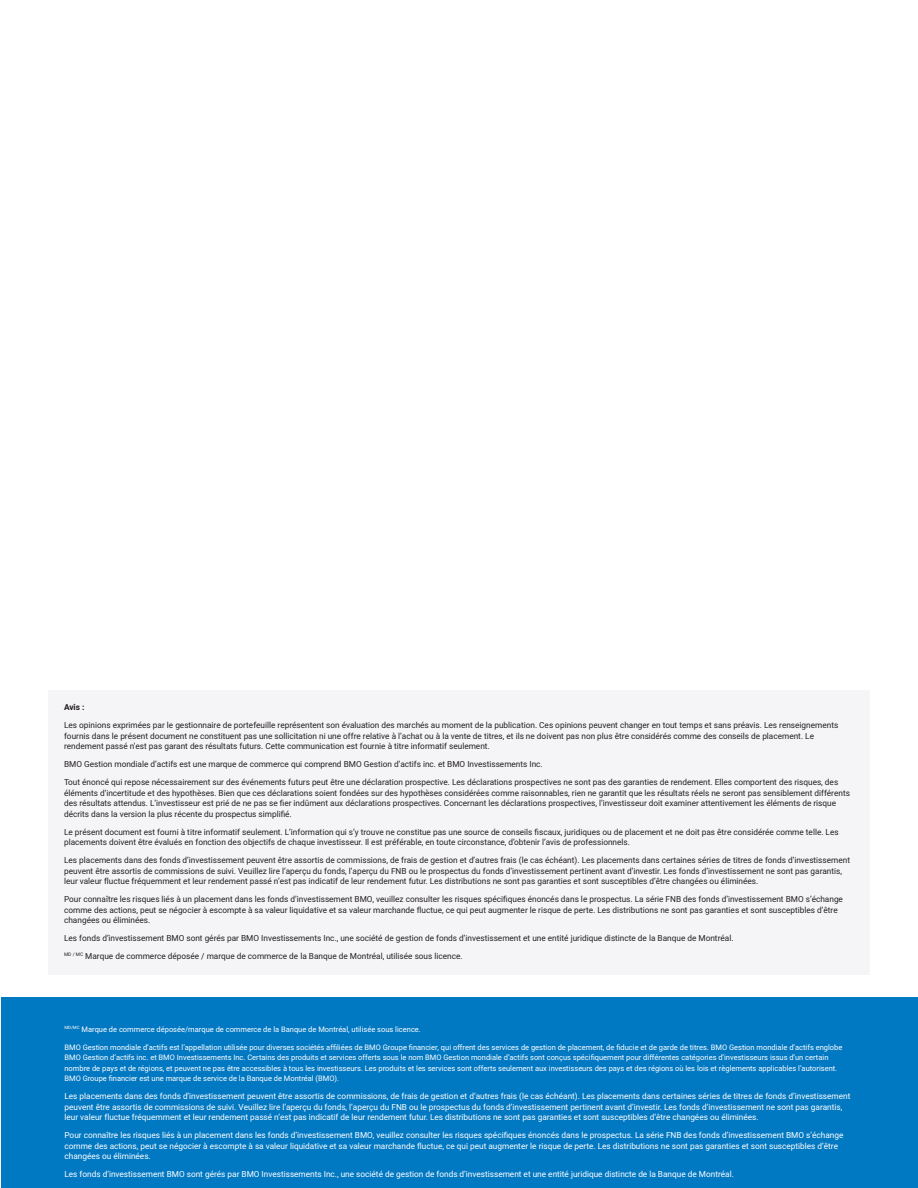
<style>
.page{position:relative;width:918px;height:1188px;background:#fff}
.page>*{position:absolute;margin:0;border:0;box-sizing:border-box;transform-origin:0 0}
.Asset_class_bullet_p{font:8.25px/10.5px "Heebo";color:#231f20}
.Asset_class_bullet_p-2{font:8.25px/10.5px "Heebo";color:#fff}
.Asset_class_bullet_p-3{font:700 8.25px "Heebo";color:#231f20}
.Disclosures{font:7.5px/10.5px "Heebo";color:#fff}
</style>
<div class="page">
<div style="left:48px;top:690px;width:822px;height:285px;background:#f5f5f7"></div>
<div style="left:1px;top:998px;width:917px;height:190px;background:#0078c2"></div>
<p class="Asset_class_bullet_p-3" style="left:64px;top:701px;width:22px">Avis :</p>
<p class="Asset_class_bullet_p" style="left:64px;top:720px;width:776px">Les opinions exprimées par le gestionnaire de portefeuille représentent son évaluation des marchés au moment de la publication. Ces opinions peuvent changer en tout temps et sans préavis. Les renseignements fournis dans le présent document ne constituent pas une sollicitation ni une offre relative à l’achat ou à la vente de titres, et ils ne doivent pas non plus être considérés comme des conseils de placement. Le rendement passé n’est pas garant des résultats futurs. Cette communication est fournie à titre informatif seulement.</p>
<p class="Asset_class_bullet_p" style="left:64px;top:759px;width:480px">BMO Gestion mondiale d’actifs est une marque de commerce qui comprend BMO Gestion d’actifs inc. et BMO Investissements Inc.</p>
<p class="Asset_class_bullet_p" style="left:64px;top:777px;width:787px">Tout énoncé qui repose nécessairement sur des événements futurs peut être une déclaration prospective. Les déclarations prospectives ne sont pas des garanties de rendement. Elles comportent des risques, des éléments d’incertitude et des hypothèses. Bien que ces déclarations soient fondées sur des hypothèses considérées comme raisonnables, rien ne garantit que les résultats réels ne seront pas sensiblement différents des résultats attendus. L’investisseur est prié de ne pas se fier indûment aux déclarations prospectives. Concernant les déclarations prospectives, l’investisseur doit examiner attentivement les éléments de risque décrits dans la version la plus récente du prospectus simplifié.</p>
<p class="Asset_class_bullet_p" style="left:64px;top:826px;width:776px">Le présent document est fourni à titre informatif seulement. L’information qui s’y trouve ne constitue pas une source de conseils fiscaux, juridiques ou de placement et ne doit pas être considérée comme telle. Les placements doivent être évalués en fonction des objectifs de chaque investisseur. Il est préférable, en toute circonstance, d’obtenir l’avis de professionnels.</p>
<p class="Asset_class_bullet_p" style="left:64px;top:855px;width:787px">Les placements dans des fonds d’investissement peuvent être assortis de commissions, de frais de gestion et d’autres frais (le cas échéant). Les placements dans certaines séries de titres de fonds d’investissement peuvent être assortis de commissions de suivi. Veuillez lire l’aperçu du fonds, l’aperçu du FNB ou le prospectus du fonds d’investissement pertinent avant d’investir. Les fonds d’investissement ne sont pas garantis, leur valeur fluctue fréquemment et leur rendement passé n’est pas indicatif de leur rendement futur. Les distributions ne sont pas garanties et sont susceptibles d’être changées ou éliminées.</p>
<p class="Asset_class_bullet_p" style="left:64px;top:894px;width:780px">Pour connaître les risques liés à un placement dans les fonds d’investissement BMO, veuillez consulter les risques spécifiques énoncés dans le prospectus. La série FNB des fonds d’investissement BMO s’échange comme des actions, peut se négocier à escompte à sa valeur liquidative et sa valeur marchande fluctue, ce qui peut augmenter le risque de perte. Les distributions ne sont pas garanties et sont susceptibles d’être changées ou éliminées.</p>
<p class="Asset_class_bullet_p" style="left:64px;top:933px;width:671px">Les fonds d’investissement BMO sont gérés par BMO Investissements Inc., une société de gestion de fonds d’investissement et une entité juridique distincte de la Banque de Montréal.</p>
<p class="Asset_class_bullet_p" style="left:64px;top:951px;width:400px"><sup>MD</sup> <sup>/</sup> <sup>MC</sup> Marque de commerce déposée / marque de commerce de la Banque de Montréal, utilisée sous licence.</p>
<p class="Disclosures" style="left:64px;top:1024px;width:358px"><sup>MD/MC</sup> Marque de commerce déposée/marque de commerce de la Banque de Montréal, utilisée sous licence.</p>
<p class="Disclosures" style="left:64px;top:1042px;width:779px">BMO Gestion mondiale d’actifs est l’appellation utilisée pour diverses sociétés affiliées de BMO Groupe financier, qui offrent des services de gestion de placement, de fiducie et de garde de titres. BMO Gestion mondiale d’actifs englobe BMO Gestion d’actifs inc. et BMO Investissements Inc. Certains des produits et services offerts sous le nom BMO Gestion mondiale d’actifs sont conçus spécifiquement pour différentes catégories d’investisseurs issus d’un certain nombre de pays et de régions, et peuvent ne pas être accessibles à tous les investisseurs. Les produits et les services sont offerts seulement aux investisseurs des pays et des régions où les lois et règlements applicables l’autorisent.<br>BMO Groupe financier est une marque de service de la Banque de Montréal (BMO).</p>
<p class="Asset_class_bullet_p-2" style="left:64px;top:1091px;width:787px">Les placements dans des fonds d’investissement peuvent être assortis de commissions, de frais de gestion et d’autres frais (le cas échéant). Les placements dans certaines séries de titres de fonds d’investissement peuvent être assortis de commissions de suivi. Veuillez lire l’aperçu du fonds, l’aperçu du FNB ou le prospectus du fonds d’investissement pertinent avant d’investir. Les fonds d’investissement ne sont pas garantis, leur valeur fluctue fréquemment et leur rendement passé n’est pas indicatif de leur rendement futur. Les distributions ne sont pas garanties et sont susceptibles d’être changées ou éliminées.</p>
<p class="Asset_class_bullet_p-2" style="left:64px;top:1130px;width:780px">Pour connaître les risques liés à un placement dans les fonds d’investissement BMO, veuillez consulter les risques spécifiques énoncés dans le prospectus. La série FNB des fonds d’investissement BMO s’échange comme des actions, peut se négocier à escompte à sa valeur liquidative et sa valeur marchande fluctue, ce qui peut augmenter le risque de perte. Les distributions ne sont pas garanties et sont susceptibles d’être changées ou éliminées.</p>
<p class="Asset_class_bullet_p-2" style="left:64px;top:1169px;width:671px">Les fonds d’investissement BMO sont gérés par BMO Investissements Inc., une société de gestion de fonds d’investissement et une entité juridique distincte de la Banque de Montréal.</p>
</div>
